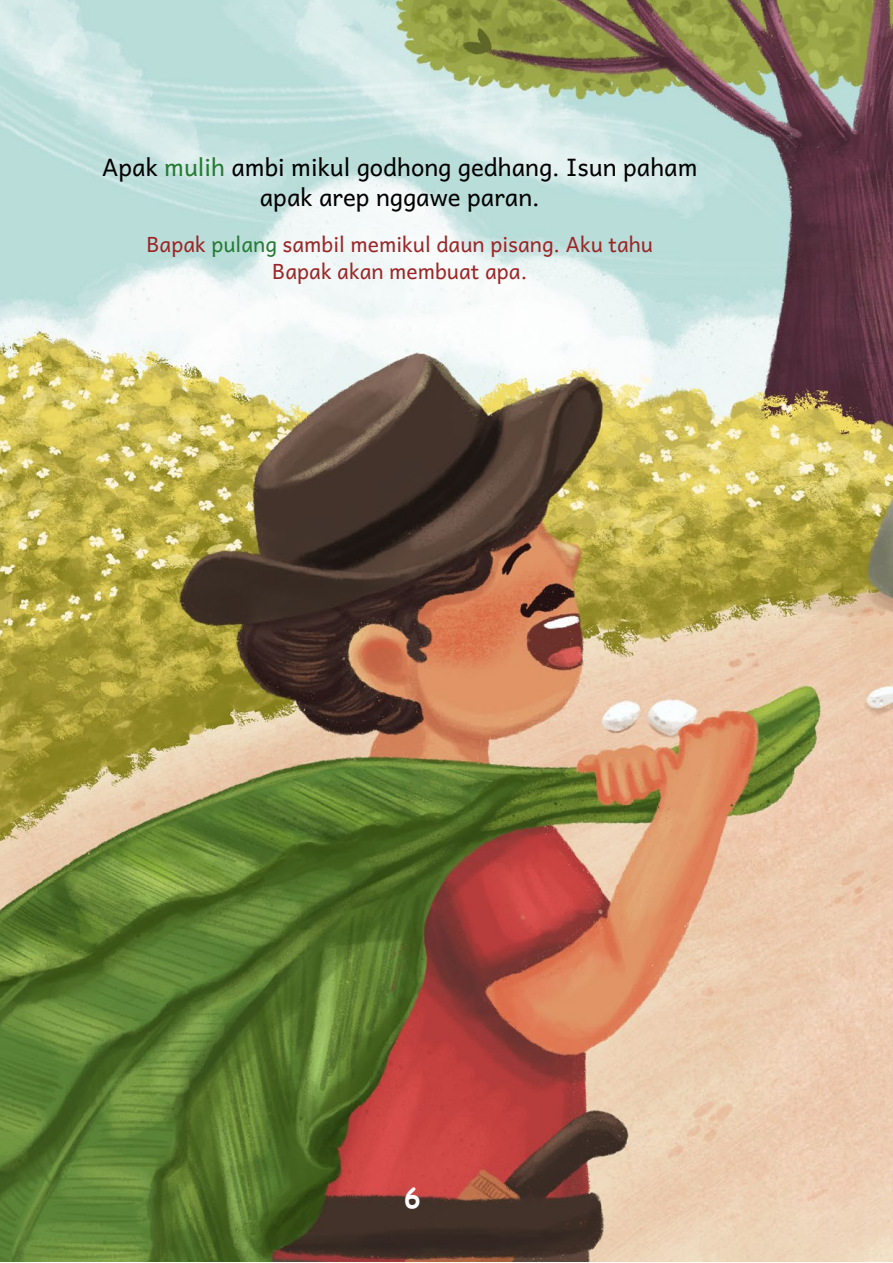
<style>
.page{position:relative;width:893px;height:1263px;background:#fff}
.page>*{position:absolute;margin:0;border:0;box-sizing:border-box;transform-origin:0 0}
.t1{font:700 27px "Comic Sans MS";color:#fff}
.t2{font:24px/30px "Andika New Basic";color:#000;text-align:center}
.t3{font:21px/27px "Andika New Basic";color:#9b2627;text-align:center}
.s1{color:#247b32}
</style>
<div class="page">
<img style="left:0;top:0;width:893px;height:1261px">
<p class="t2" style="left:102px;top:149px;width:597px">Apak <span class="s1">mulih</span> ambi mikul godhong gedhang. Isun paham apak arep nggawe paran.</p>
<p class="t3" style="left:146px;top:228px;width:508px">Bapak <span class="s1">pulang</span> sambil memikul daun pisang. Aku tahu<br>Bapak akan membuat apa.</p>
<p class="t1" style="left:404px;top:1178px;width:18px">6</p>
</div>
